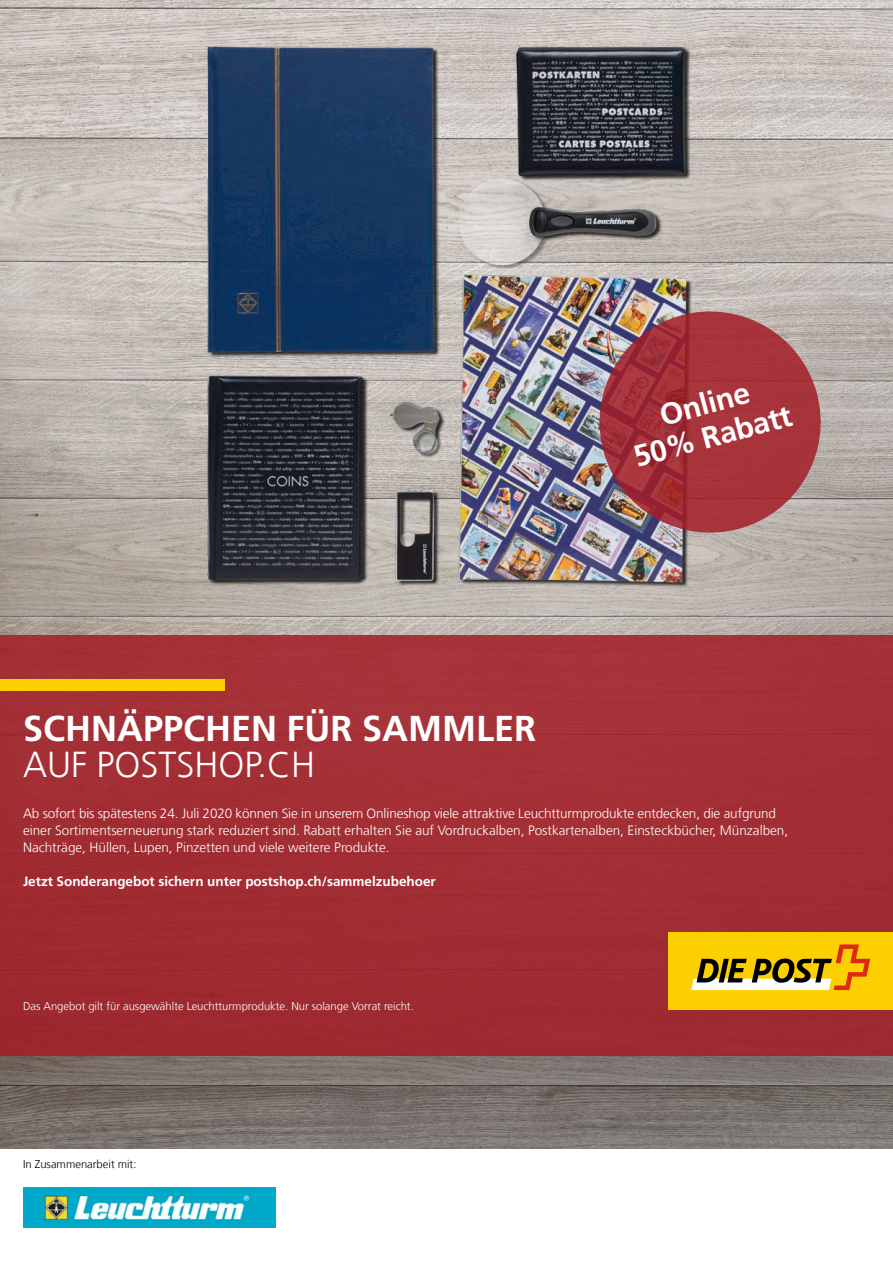
<style>
.page{position:relative;width:893px;height:1263px;background:#fff}
.page>*{position:absolute;margin:0;border:0;box-sizing:border-box;transform-origin:0 0}
.t1{font:700 36px/36px "Frutiger";color:#fff}
.t2{font:700 30px/33px "Frutiger";color:#fff;text-align:center}
.t3{font:300 13.5px/17px "Frutiger";color:#fff}
.t4{font:700 13.5px "Frutiger";color:#fff}
.t5{font:300 11.25px "Frutiger";color:#fff}
.t6{font:300 11.25px "Frutiger";color:#000}
.s1{font-weight:300}
</style>
<div class="page">
<img style="left:0;top:0;width:893px;height:1148px">
<div style="left:0;top:635px;width:893px;height:421px;background:#a22e35"></div>
<img style="left:129px;top:30px;width:612px;height:572px">
<img style="left:23px;top:1187px;width:252px;height:40px">
<img style="left:587px;top:299px;width:246px;height:246px">
<div style="left:669px;top:932px;width:224px;height:77px;background:#fccf00"></div>
<svg style="left:691px;top:944px;width:179px;height:46px"></svg>
<div style="left:0;top:679px;width:224px;height:12px;background:#fccf00"></div>
<h2 class="t2" style="left:622px;top:409px;width:163px;rotate:-15deg">Online<br>50% Rabatt</h2>
<h2 class="t1" style="left:23px;top:711px;width:515px">SCHNÄPPCHEN FÜR SAMMLER<br><span class="s1">AUF POSTSHOP.CH</span></h2>
<p class="t3" style="left:23px;top:805px;width:767px">Ab sofort bis spätestens 24. Juli 2020 können Sie in unserem Onlineshop viele attraktive Leuchtturmprodukte entdecken, die aufgrund einer Sortimentserneuerung stark reduziert sind. Rabatt erhalten Sie auf Vordruckalben, Postkartenalben, Einsteckbücher, Münzalben,<br>Nachträge, Hüllen, Lupen, Pinzetten und viele weitere Produkte.</p>
<p class="t4" style="left:23px;top:874px;width:414px">Jetzt Sonderangebot sichern unter postshop.ch/sammelzubehoer</p>
<p class="t5" style="left:23px;top:999px;width:392px">Das Angebot gilt für ausgewählte Leuchtturmprodukte. Nur solange Vorrat reicht.</p>
<p class="t6" style="left:23px;top:1157px;width:115px">In Zusammenarbeit mit:</p>
</div>
